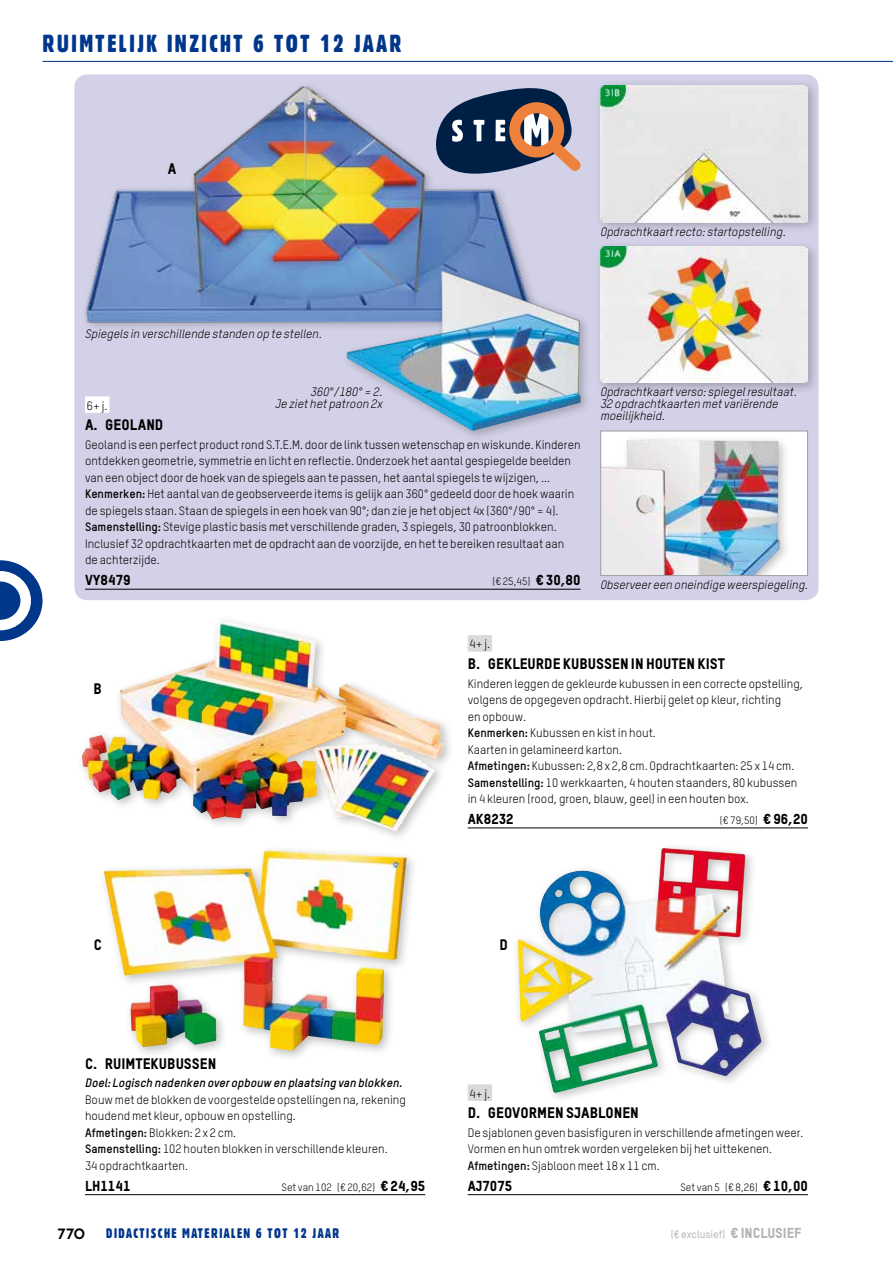
<style>
.page{position:relative;width:893px;height:1263px;background:#fff}
.page>*{position:absolute;margin:0;border:0;box-sizing:border-box;transform-origin:0 0}
.t1{font:24px "Gothic 821 Condensed BT";letter-spacing:.1em;color:#00378b}
.t2{font:15px "TSTAR Headline";color:#000}
.t3{font:15px "Chalet Tokyo";color:#000}
.t4{font:14.25px "TSTAR Headline";color:#000}
.t5{font:13.5px "Gothic 821 Condensed BT";letter-spacing:.1em;color:#00378b}
.t6{font:12px/16.5px "TSTAR";color:#000}
.t7{font:italic 12px/12px "TSTAR";color:#000;text-align:right}
.t8{font:italic 700 12px "TSTAR";color:#000}
.t9{font:10.5px "TSTAR";color:#000}
.t10{font:500 10.5px "TSTAR";color:#b1b3b4}
.s1{font-weight:700}
.s2{font-family:"TSTAR Headline";font-size:14.25px}
.s3{font-family:"TSTAR Headline";font-weight:400;font-size:14.25px}
</style>
<div class="page">
<svg style="left:0;top:560px;width:43px;height:81px"></svg>
<hr style="left:43px;top:61px;width:850px;height:1px;background:#00378b">
<div style="left:74px;top:74px;width:745px;height:526px;background:#d3d1e7;border-radius:13px"></div>
<div style="left:85px;top:396px;width:24px;height:17px;background:#fff"></div>
<hr style="left:85px;top:589px;width:496px;height:1px;background:#000">
<img style="left:79px;top:74px;width:458px;height:254px">
<div style="left:341px;top:265px;width:251px;height:177px;background:#000;opacity:.25"></div>
<img style="left:347px;top:271px;width:95px;height:91px">
<div style="left:601px;top:431px;width:206px;height:145px;background:#fff"></div>
<div style="left:600px;top:434px;width:191px;height:142px;background:#000;opacity:.25"></div>
<img style="left:602px;top:440px;width:178px;height:134px">
<div style="left:600px;top:431px;width:208px;height:145px;border:1px solid #9c9e9f"></div>
<div style="left:594px;top:79px;width:226px;height:155px;background:#000;opacity:.25"></div>
<img style="left:600px;top:85px;width:208px;height:137px">
<div style="left:594px;top:240px;width:226px;height:155px;background:#000;opacity:.25"></div>
<img style="left:600px;top:246px;width:208px;height:136px">
<img style="left:82px;top:620px;width:361px;height:211px">
<img style="left:104px;top:850px;width:303px;height:201px">
<img style="left:518px;top:848px;width:243px;height:245px">
<div style="left:468px;top:1084px;width:24px;height:17px;background:#d9dadb"></div>
<hr style="left:468px;top:1194px;width:340px;height:1px;background:#000">
<hr style="left:85px;top:1194px;width:340px;height:1px;background:#000">
<div style="left:468px;top:635px;width:24px;height:17px;background:#d9dadb"></div>
<hr style="left:468px;top:828px;width:340px;height:1px;background:#000">
<svg style="left:436px;top:88px;width:145px;height:86px"></svg>
<h1 class="t1" style="left:43px;top:29px;width:361px">RUIMTELIJK INZICHT 6 TOT 12 JAAR</h1>
<p class="t2" style="left:168px;top:159px;width:10px">A</p>
<p class="t7" style="left:600px;top:225px;width:187px">Opdrachtkaart recto: startopstelling.</p>
<p class="t7" style="left:85px;top:327px;width:238px">Spiegels in verschillende standen op te stellen.</p>
<p class="t7" style="left:275px;top:385px;width:108px">360°/180° = 2.<br>Je ziet het patroon 2x</p>
<p class="t6" style="left:87px;top:397px;width:22px">6+ j.</p>
<p class="t2" style="left:85px;top:416px;width:80px">A. GEOLAND</p>
<p class="t6" style="left:85px;top:436px;width:497px">Geoland is een perfect product rond S.T.E.M. door de link tussen wetenschap en wiskunde. Kinderen ontdekken geometrie, symmetrie en licht en reflectie. Onderzoek het aantal gespiegelde beelden van een object door de hoek van de spiegels aan te passen, het aantal spiegels te wijzigen, ...<br><span class="s1">Kenmerken:</span> Het aantal van de geobserveerde items is gelijk aan 360° gedeeld door de hoek waarin de spiegels staan. Staan de spiegels in een hoek van 90°; dan zie je het object 4x (360°/90° = 4).<br><span class="s1">Samenstelling:</span> Stevige plastic basis met verschillende graden, 3 spiegels, 30 patroonblokken.<br>Inclusief 32 opdrachtkaarten met de opdracht aan de voorzijde, en het te bereiken resultaat aan<br>de achterzijde.</p>
<p class="t4" style="left:85px;top:571px;width:47px">VY8479</p>
<p class="t9" style="left:492px;top:575px;width:90px">(€ 25,45) <span class="s2">€ 30,80</span></p>
<p class="t7" style="left:600px;top:386px;width:198px;text-align:left">Opdrachtkaart verso: spiegel resultaat.<br>32 opdrachtkaarten met variërende moeilijkheid.</p>
<p class="t7" style="left:600px;top:579px;width:209px">Observeer een oneindige weerspiegeling.</p>
<p class="t2" style="left:94px;top:679px;width:10px">B</p>
<p class="t6" style="left:470px;top:636px;width:22px">4+ j.</p>
<p class="t2" style="left:468px;top:654px;width:259px">B. GEKLEURDE KUBUSSEN IN HOUTEN KIST</p>
<p class="t6" style="left:468px;top:675px;width:337px">Kinderen leggen de gekleurde kubussen in een correcte opstelling, volgens de opgegeven opdracht. Hierbij gelet op kleur, richting<br>en opbouw.<br><span class="s1">Kenmerken:</span> Kubussen en kist in hout.<br>Kaarten in gelamineerd karton.<br><span class="s1">Afmetingen:</span> Kubussen: 2,8 x 2,8 cm. Opdrachtkaarten: 25 x 14 cm.<br><span class="s1">Samenstelling:</span> 10 werkkaarten, 4 houten staanders, 80 kubussen in 4 kleuren (rood, groen, blauw, geel) in een houten box.</p>
<p class="t4" style="left:468px;top:810px;width:47px">AK8232</p>
<p class="t9" style="left:720px;top:814px;width:90px">(€ 79,50) <span class="s2">€ 96,20</span></p>
<p class="t2" style="left:94px;top:935px;width:10px">C</p>
<p class="t2" style="left:500px;top:935px;width:10px">D</p>
<p class="t2" style="left:85px;top:1054px;width:133px">C. RUIMTEKUBUSSEN</p>
<p class="t8" style="left:85px;top:1075px;width:319px">Doel: Logisch nadenken over opbouw en plaatsing van blokken.</p>
<p class="t6" style="left:85px;top:1091px;width:322px">Bouw met de blokken de voorgestelde opstellingen na, rekening houdend met kleur, opbouw en opstelling.<br><span class="s1">Afmetingen:</span> Blokken: 2 x 2 cm.<br><span class="s1">Samenstelling:</span> 102 houten blokken in verschillende kleuren.<br>34 opdrachtkaarten.</p>
<p class="t4" style="left:85px;top:1177px;width:47px">LH1141</p>
<p class="t9" style="left:282px;top:1180px;width:145px">Set van 102 (€ 20,62) <span class="s2">€ 24,95</span></p>
<p class="t6" style="left:470px;top:1085px;width:22px">4+ j.</p>
<p class="t2" style="left:468px;top:1104px;width:173px">D. GEOVORMEN SJABLONEN</p>
<p class="t6" style="left:468px;top:1124px;width:337px">De sjablonen geven basisfiguren in verschillende afmetingen weer.<br>Vormen en hun omtrek worden vergeleken bij het uittekenen.<br><span class="s1">Afmetingen:</span> Sjabloon meet 18 x 11 cm.</p>
<p class="t4" style="left:468px;top:1177px;width:46px">AJ7075</p>
<p class="t9" style="left:680px;top:1180px;width:129px">Set van 5 (€ 8,26) <span class="s2">€ 10,00</span></p>
<p class="t3" style="left:58px;top:1224px;width:29px">770</p>
<p class="t5" style="left:106px;top:1225px;width:235px">DIDACTISCHE MATERIALEN 6 TOT 12 JAAR</p>
<p class="t10" style="left:671px;top:1228px;width:132px">(€ exclusief) <span class="s3">€ INCLUSIEF</span></p>
</div>
